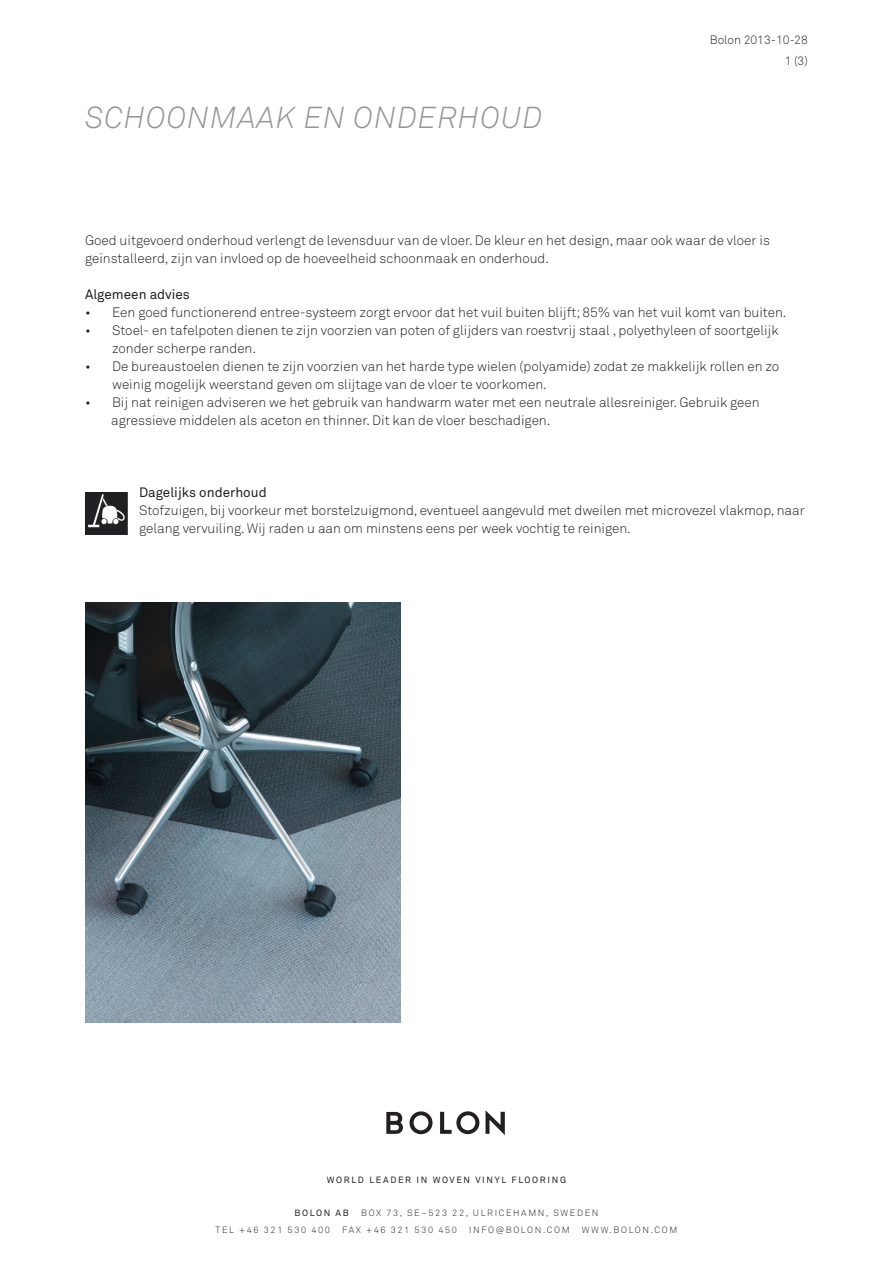
<style>
.page{position:relative;width:893px;height:1263px;background:#fff}
.page>*{position:absolute;margin:0;border:0;box-sizing:border-box;transform-origin:0 0}
.t1{font:italic 300 30px "Akkurat";letter-spacing:.03em;color:#939598}
.t2{font:300 13.5px/18px "Akkurat";color:#231f20}
.t3{font:13.5px "Akkurat";color:#231f20}
.t4{font:300 12px "Akkurat";color:#231f20}
.t5{font:300 9px "Akkurat";letter-spacing:.18em;color:#231f20}
.t6{font:9px "Akkurat";letter-spacing:.18em;color:#231f20}
</style>
<div class="page">
<svg style="left:409px;top:1111px;width:23px;height:23px"></svg>
<svg style="left:440px;top:1111px;width:39px;height:23px"></svg>
<svg style="left:485px;top:1110px;width:20px;height:25px"></svg>
<svg style="left:386px;top:1112px;width:17px;height:22px"></svg>
<img style="left:85px;top:492px;width:43px;height:43px">
<img style="left:85px;top:603px;width:316px;height:420px">
<p class="t1" style="left:85px;top:99px;width:459px">SCHOONMAAK EN ONDERHOUD</p>
<p class="t4" style="left:710px;top:32px;width:100px">Bolon 2013-10-28</p>
<p class="t4" style="left:785px;top:53px;width:25px">1 (3)</p>
<p class="t2" style="left:85px;top:231px;width:686px">Goed uitgevoerd onderhoud verlengt de levensduur van de vloer. De kleur en het design, maar ook waar de vloer is geïnstalleerd, zijn van invloed op de hoeveelheid schoonmaak en onderhoud.</p>
<p class="t3" style="left:85px;top:285px;width:106px">Algemeen advies</p>
<p class="t2" style="left:85px;top:303px;width:703px">• Een goed functionerend entree-systeem zorgt ervoor dat het vuil buiten blijft; 85% van het vuil komt van buiten.</p>
<p class="t2" style="left:112px;top:321px;width:668px;text-indent:-27px">• Stoel- en tafelpoten dienen te zijn voorzien van poten of glijders van roestvrij staal , polyethyleen of soortgelijk zonder scherpe randen.</p>
<p class="t2" style="left:112px;top:357px;width:669px;text-indent:-27px">• De bureaustoelen dienen te zijn voorzien van het harde type wielen (polyamide) zodat ze makkelijk rollen en zo weinig mogelijk weerstand geven om slijtage van de vloer te voorkomen.</p>
<p class="t2" style="left:85px;top:393px;width:676px">• Bij nat reinigen adviseren we het gebruik van handwarm water met een neutrale allesreiniger. Gebruik geen</p>
<p class="t2" style="left:111px;top:411px;width:441px">agressieve middelen als aceton en thinner. Dit kan de vloer beschadigen.</p>
<p class="t3" style="left:139px;top:483px;width:129px">Dagelijks onderhoud</p>
<p class="t2" style="left:139px;top:501px;width:667px">Stofzuigen, bij voorkeur met borstelzuigmond, eventueel aangevuld met dweilen met microvezel vlakmop, naar gelang vervuiling. Wij raden u aan om minstens eens per week vochtig te reinigen.</p>
<p class="t6" style="left:327px;top:1174px;width:241px">WORLD LEADER IN WOVEN VINYL FLOORING</p>
<p class="t6" style="left:294px;top:1207px;width:56px">BOLON AB</p>
<p class="t5" style="left:361px;top:1207px;width:239px">BOX 73, SE–523 22, ULRICEHAMN, SWEDEN</p>
<p class="t5" style="left:216px;top:1224px;width:116px">TEL +46 321 530 400</p>
<p class="t5" style="left:342px;top:1224px;width:116px">FAX +46 321 530 450</p>
<p class="t5" style="left:469px;top:1224px;width:102px">INFO@BOLON.COM</p>
<p class="t5" style="left:582px;top:1224px;width:97px">WWW.BOLON.COM</p>
</div>
